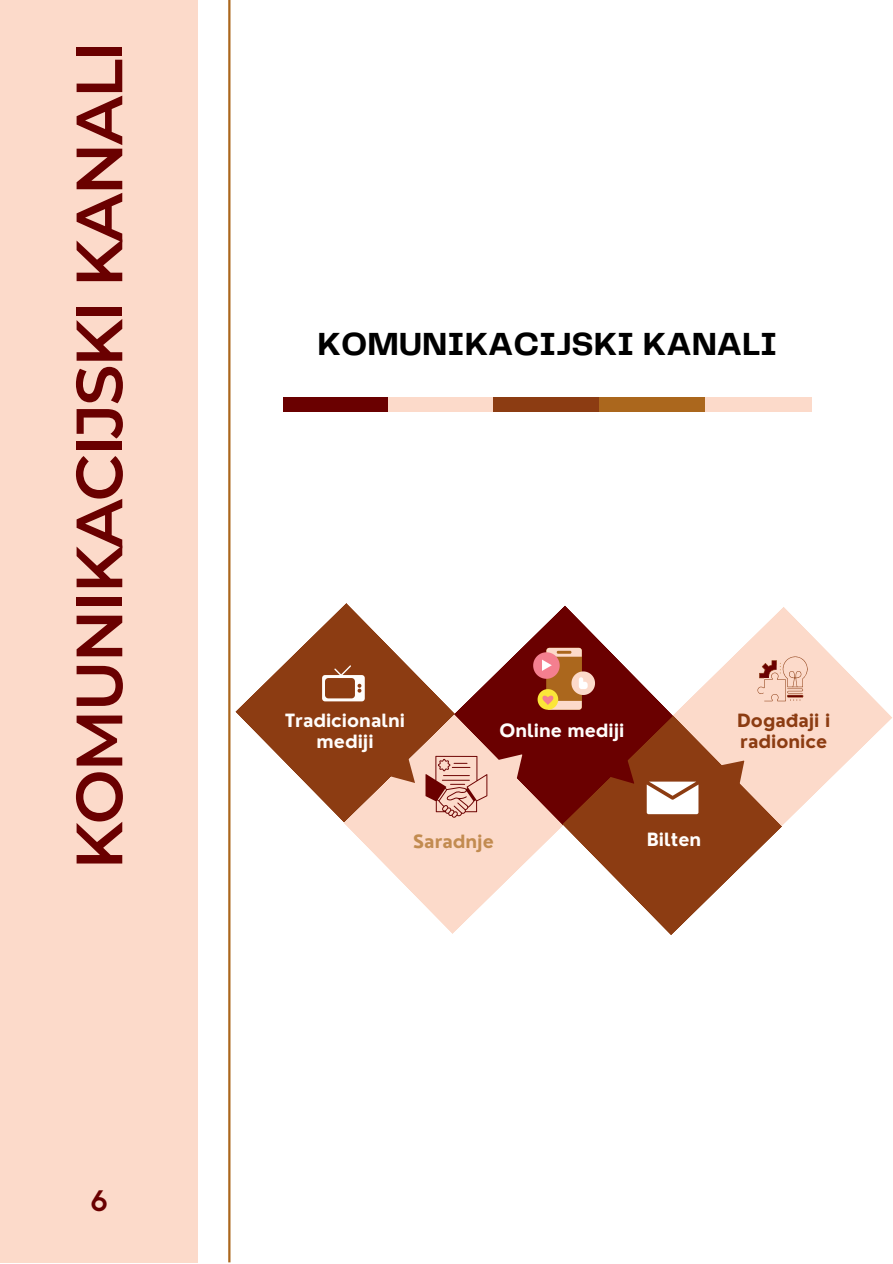
<style>
.page{position:relative;width:893px;height:1264px;background:#fff}
.page>*{position:absolute;margin:0;border:0;box-sizing:border-box;transform-origin:0 0}
.t1{font:600 65.25px "Montserrat";letter-spacing:-.035em;color:#6a0000}
.t2{font:700 33.3px "Telegraf";color:#000}
.t3{font:700 30px "HK Grotesk";color:#6a0000}
.t4{font:700 17.85px/21.3px "Nourd";color:#fffdfb;text-align:center}
.t5{font:700 17.85px/21.3px "Nourd";color:#8c3c12}
.t6{font:700 17.85px "Nourd";color:#c28b50}
</style>
<div class="page">
<div style="left:0;top:0;width:198px;height:1262px;background:#fcdaca"></div>
<hr style="left:228px;top:0;width:2px;height:1262px;background:#ab671d">
<svg style="left:235px;top:603px;width:218px;height:219px"></svg>
<svg style="left:322px;top:665px;width:43px;height:36px"></svg>
<svg style="left:343px;top:714px;width:219px;height:220px;fill:#fcdaca"></svg>
<svg style="left:453px;top:606px;width:219px;height:219px"></svg>
<svg style="left:673px;top:607px;width:219px;height:219px"></svg>
<svg style="left:562px;top:715px;width:220px;height:220px;fill:#8c3c12"></svg>
<svg style="left:386px;top:754px;width:29px;height:29px"></svg>
<svg style="left:605px;top:754px;width:29px;height:29px"></svg>
<svg style="left:495px;top:754px;width:27px;height:27px"></svg>
<svg style="left:718px;top:760px;width:26px;height:26px"></svg>
<div style="left:283px;top:397px;width:106px;height:14px;background:#6a0000"></div>
<div style="left:388px;top:397px;width:106px;height:14px;background:#fcdaca"></div>
<div style="left:493px;top:397px;width:106px;height:14px;background:#8c3c12"></div>
<div style="left:599px;top:397px;width:106px;height:14px;background:#ab671d"></div>
<div style="left:705px;top:397px;width:106px;height:14px;background:#fcdaca"></div>
<svg style="left:756px;top:656px;width:51px;height:45px;background:#e7bcab"></svg>
<svg style="left:425px;top:755px;width:62px;height:62px;background:#daa79a"></svg>
<svg style="left:646px;top:781px;width:52px;height:33px"></svg>
<svg style="left:533px;top:648px;width:62px;height:61px;background:#bf7755"></svg>
<p class="t1" style="left:59px;top:869px;width:830px;rotate:-90deg">KOMUNIKACIJSKI KANALI</p>
<p class="t3" style="left:91px;top:1183px;width:19px">6</p>
<p class="t2" style="left:317px;top:330px;width:461px">KOMUNIKACIJSKI KANALI</p>
<p class="t4" style="left:285px;top:709px;width:121px">Tradicionalni mediji</p>
<p class="t4" style="left:499px;top:720px;width:126px">Online mediji</p>
<p class="t6" style="left:413px;top:829px;width:82px">Saradnje</p>
<p class="t4" style="left:646px;top:829px;width:56px">Bilten</p>
<p class="t5" style="left:737px;top:709px;width:94px">Događaji i radionice</p>
</div>
